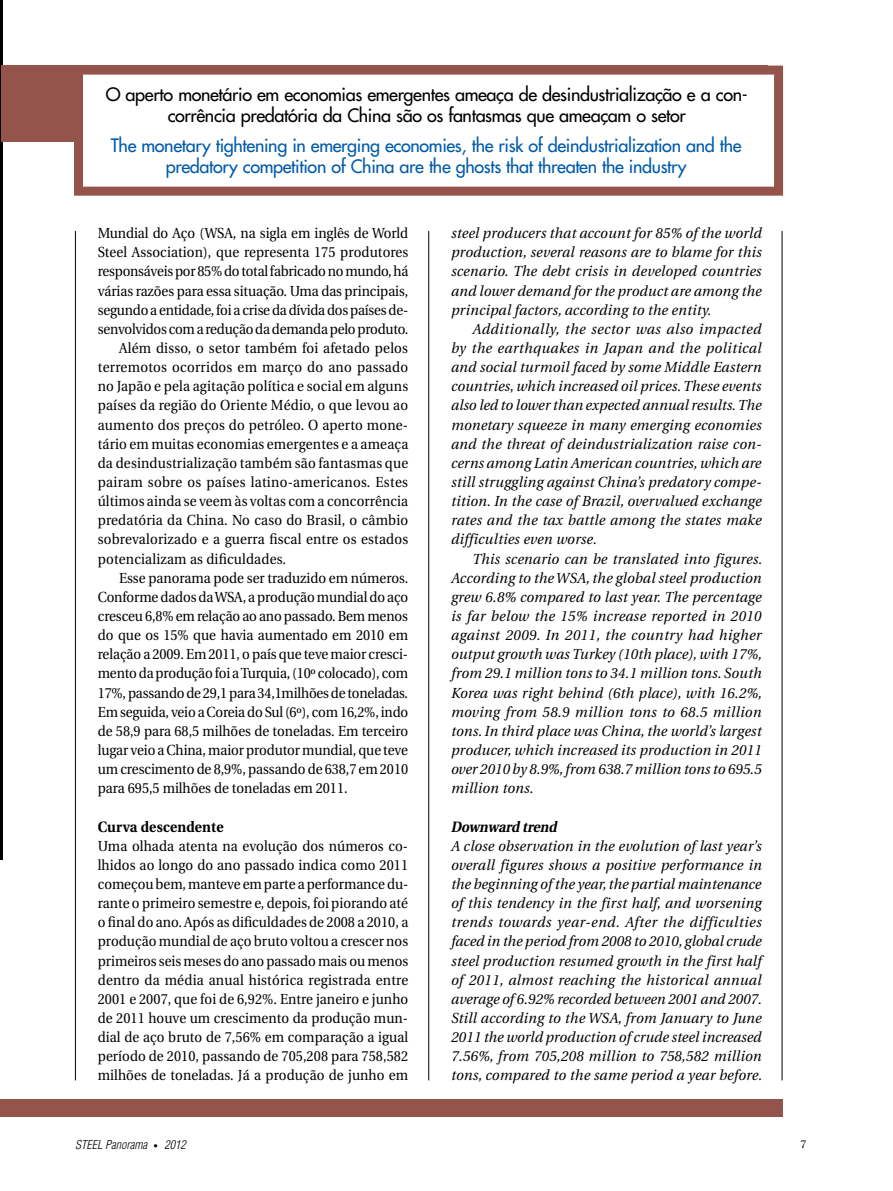
<style>
.page{position:relative;width:893px;height:1191px;background:#fff}
.page>*{position:absolute;margin:0;border:0;box-sizing:border-box;transform-origin:0 0}
.t1{font:18px/21px "Futura LT";letter-spacing:-.02em;color:#005baa;text-align:center}
.t2{font:18px/21px "Futura LT";letter-spacing:-.02em;color:#000;text-align:center}
.t3{font:700 15px "Utopia";letter-spacing:.015em;color:#000;scale:.92 1}
.t4{font:italic 700 15px "Utopia";color:#000;scale:.9 1}
.t5{font:italic 14.55px/19.2px "Utopia";letter-spacing:.02em;color:#000;text-align:justify;scale:.96 1}
.t6{font:14.55px/19.2px "Utopia";color:#000;text-align:justify;scale:.92 1}
.t7{font:14.55px "Utopia";letter-spacing:.02em;color:#000;scale:.92 1}
.t8{font:italic 300 condensed 12px "Helvetica";color:#000}
.t9{font:11.25px "Utopia";color:#000}
.s1{font-style:normal;font-size:8.55px}
</style>
<div class="page">
<hr style="left:782px;top:173px;width:1px;height:907px;background:#000">
<hr style="left:428px;top:173px;width:1px;height:907px;background:#000">
<hr style="left:75px;top:173px;width:1px;height:907px;background:#000">
<div style="left:0;top:1099px;width:782px;height:17px;background:#94544b"></div>
<div style="left:70px;top:208px;width:725px;height:23px;background:#fff"></div>
<hr style="left:0;top:0;width:2px;height:859px;background:#000">
<div style="left:2px;top:65px;width:766px;height:77px;background:#94544b"></div>
<div style="left:74px;top:66px;width:709px;height:130px;background:#fff;border:9px solid #94544b"></div>
<p class="t2" style="left:106px;top:83px;width:643px">O aperto monetário em economias emergentes ameaça de desindustrialização e a con&shy;corrência predatória da China são os fantasmas que ameaçam o setor</p>
<p class="t1" style="left:111px;top:135px;width:632px">The monetary tightening in emerging economies, the risk of deindustrialization and the predatory competition of China are the ghosts that threaten the industry</p>
<p class="t6" style="left:98px;top:224px;width:339px">Mundial do Aço (WSA, na sigla em inglês de World</p>
<p class="t6" style="left:98px;top:243px;width:339px">Steel Association), que representa 175 produtores</p>
<p class="t6" style="left:98px;top:262px;width:339px">responsáveis por 85% do total fabricado no mundo, há</p>
<p class="t6" style="left:98px;top:281px;width:339px">várias razões para essa situação. Uma das principais,</p>
<p class="t6" style="left:98px;top:300px;width:339px">segundo a entidade, foi a crise da dívida dos países de-</p>
<p class="t6" style="left:98px;top:319px;width:339px">senvolvidos com a redução da demanda pelo produto.</p>
<p class="t6" style="left:119px;top:339px;width:316px">Além disso, o setor também foi afetado pelos</p>
<p class="t7" style="left:98px;top:359px;width:339px">terremotos ocorridos em março do ano passado</p>
<p class="t6" style="left:98px;top:377px;width:339px">no Japão e pela agitação política e social em alguns</p>
<p class="t6" style="left:98px;top:396px;width:339px">países da região do Oriente Médio, o que levou ao</p>
<p class="t6" style="left:98px;top:415px;width:339px">aumento dos preços do petróleo. O aperto mone-</p>
<p class="t6" style="left:98px;top:434px;width:339px">tário em muitas economias emergentes e a ameaça</p>
<p class="t6" style="left:98px;top:453px;width:339px">da desindustrialização também são fantasmas que</p>
<p class="t7" style="left:98px;top:474px;width:339px">pairam sobre os países latino-americanos. Estes</p>
<p class="t6" style="left:98px;top:492px;width:339px">últimos ainda se veem às voltas com a concorrência</p>
<p class="t6" style="left:98px;top:511px;width:339px">predatória da China. No caso do Brasil, o câmbio</p>
<p class="t6" style="left:98px;top:530px;width:339px">sobrevalorizado e a guerra fiscal entre os estados</p>
<p class="t6" style="left:98px;top:549px;width:206px">potencializam as dificuldades.</p>
<p class="t6" style="left:119px;top:568px;width:316px">Esse panorama pode ser traduzido em números.</p>
<p class="t6" style="left:98px;top:587px;width:339px">Conforme dados da WSA, a produção mundial do aço</p>
<p class="t6" style="left:98px;top:606px;width:339px">cresceu 6,8% em relação ao ano passado. Bem menos</p>
<p class="t6" style="left:98px;top:626px;width:339px">do que os 15% que havia aumentado em 2010 em</p>
<p class="t6" style="left:98px;top:645px;width:339px">relação a 2009. Em 2011, o país que teve maior cresci-</p>
<p class="t6" style="left:98px;top:664px;width:339px">mento da produção foi a Turquia, (10º colocado), com</p>
<p class="t6" style="left:98px;top:683px;width:339px">17%, passando de 29,1 para 34,1milhões de toneladas.</p>
<p class="t6" style="left:98px;top:702px;width:339px">Em seguida, veio a Coreia do Sul (6º), com 16,2%, indo</p>
<p class="t6" style="left:98px;top:721px;width:339px">de 58,9 para 68,5 milhões de toneladas. Em terceiro</p>
<p class="t6" style="left:98px;top:740px;width:339px">lugar veio a China, maior produtor mundial, que teve</p>
<p class="t6" style="left:98px;top:760px;width:339px">um crescimento de 8,9%, passando de 638,7 em 2010</p>
<p class="t6" style="left:98px;top:779px;width:273px">para 695,5 milhões de toneladas em 2011.</p>
<p class="t3" style="left:98px;top:818px;width:138px">Curva descendente</p>
<p class="t6" style="left:98px;top:836px;width:339px">Uma olhada atenta na evolução dos números co&shy;lhidos ao longo do ano passado indica como 2011 começou bem, manteve em parte a performance du&shy;rante o primeiro semestre e, depois, foi piorando até o final do ano. Após as dificuldades de 2008 a 2010, a produção mundial de aço bruto voltou a crescer nos primeiros seis meses do ano passado mais ou menos dentro da média anual histórica registrada entre 2001 e 2007, que foi de 6,92%. Entre janeiro e junho de 2011 houve um crescimento da produção mun&shy;dial de aço bruto de 7,56% em comparação a igual período de 2010, passando de 705,208 para 758,582 milhões de toneladas. Já a produção de junho em</p>
<p class="t5" style="left:451px;top:224px;width:325px">steel producers that account for 85% of the world production, several reasons are to blame for this scenario. The debt crisis in developed countries and lower demand for the product are among the principal factors, according to the entity.</p>
<p class="t5" style="left:451px;top:319px;width:325px;text-indent:21px">Additionally, the sector was also impacted by the earthquakes in Japan and the political and social turmoil faced by some Middle Eastern countries, which increased oil prices. These events also led to lower than expected annual results. The monetary squeeze in many emerging economies and the threat of deindustrialization raise con&shy;cerns among Latin American countries, which are still struggling against China’s predatory compe&shy;tition. In the case of Brazil, overvalued exchange rates and the tax battle among the states make difficulties even worse.</p>
<p class="t5" style="left:451px;top:549px;width:326px;text-indent:21px">This scenario can be translated into figures.<br>According to the WSA, the global steel production grew 6.8% compared to last year. The percentage is far below the 15% increase reported in 2010 against 2009. In 2011, the country had higher output growth was Turkey (10th place), with 17%, from 29.1 million tons to 34.1 million tons. South Korea was right behind (6th place), with 16.2%, moving from 58.9 million tons to 68.5 million tons. In third place was China, the world’s largest producer, which increased its production in 2011 over 2010 by 8.9%, from 638.7 million tons to 695.5 million tons.</p>
<p class="t4" style="left:451px;top:818px;width:123px">Downward trend</p>
<p class="t5" style="left:451px;top:836px;width:325px">A close observation in the evolution of last year’s overall figures shows a positive performance in the beginning of the year, the partial maintenance of this tendency in the first half, and worsening trends towards year-end. After the difficulties faced in the period from 2008 to 2010, global crude steel production resumed growth in the first half of 2011, almost reaching the historical annual average of 6.92% recorded between 2001 and 2007.<br>Still according to the WSA, from January to June 2011 the world production of crude steel increased 7.56%, from 705,208 million to 758,582 million tons, compared to the same period a year before.</p>
<p class="t8" style="left:75px;top:1137px;width:112px">STEEL Panorama <span class="s1">•</span> 2012</p>
<p class="t9" style="left:800px;top:1138px;width:7px">7</p>
</div>
